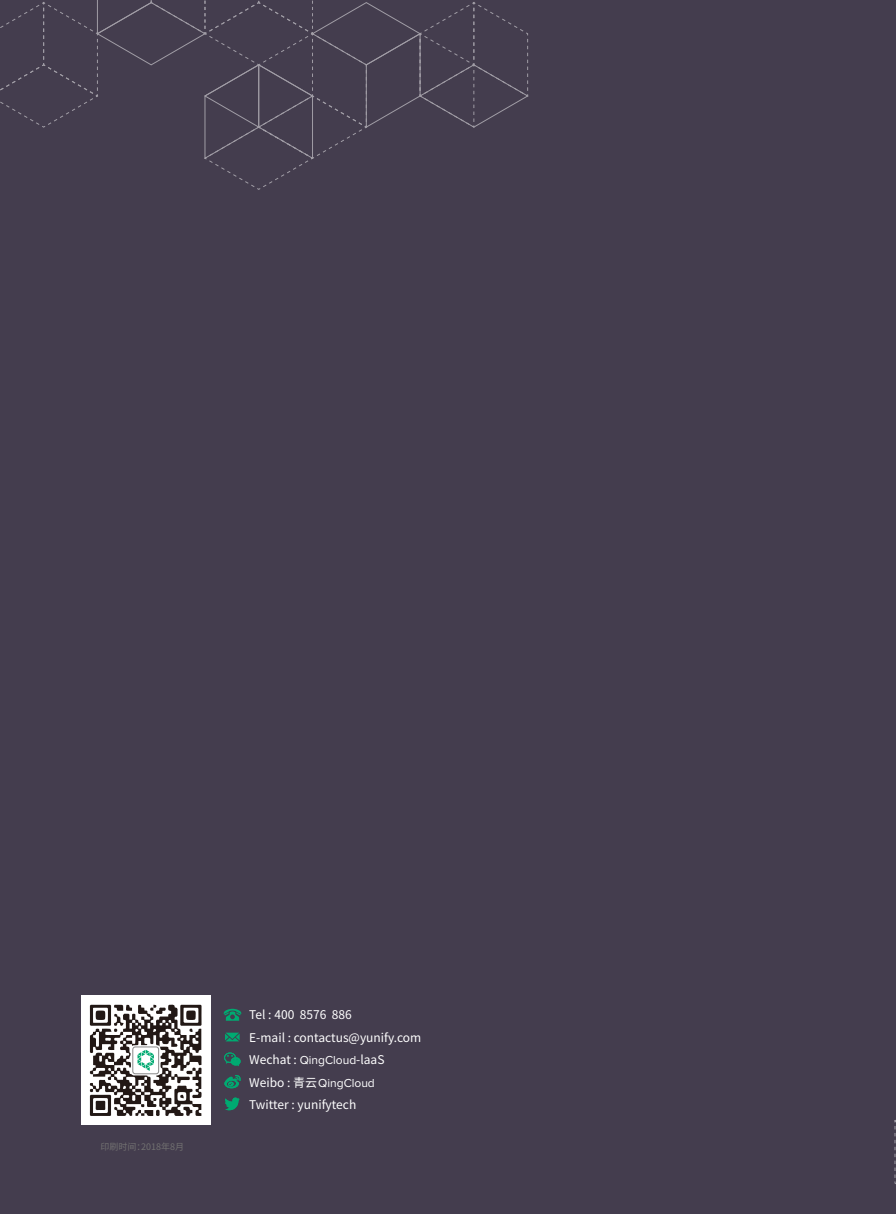
<style>
.page{position:relative;width:896px;height:1214px;background:#443d4e}
.page>*{position:absolute;margin:0;border:0;box-sizing:border-box;transform-origin:0 0}
.t1{font:12px/22.5px "Noto Sans Hans";color:#fff}
.t2{font:12px "Proxima Nova";color:#fff}
.t3{font:9px "Noto Sans Hans";color:#727171}
.s1{font-family:"Proxima Nova"}
.s2{font-family:"Noto Sans Hans"}
</style>
<div class="page">
<svg style="left:894px;top:1120px;width:2px;height:64px"></svg>
<svg style="left:223px;top:1008px;width:18px;height:12px"></svg>
<svg style="left:225px;top:1032px;width:15px;height:9px"></svg>
<svg style="left:224px;top:1052px;width:17px;height:14px"></svg>
<svg style="left:224px;top:1075px;width:17px;height:13px"></svg>
<svg style="left:225px;top:1097px;width:15px;height:13px"></svg>
<div style="left:81px;top:995px;width:129px;height:130px;background:#fff"></div>
<svg style="left:90px;top:1004px;width:112px;height:112px"></svg>
<svg style="left:0;top:0;width:528px;height:190px"></svg>
<p class="t3" style="left:101px;top:1141px;width:85px">印刷时间：2018年8月</p>
<p class="t3" style="left:170px;top:1141px;width:6px">3</p>
<p class="t1" style="left:249px;top:1003px;width:173px">Tel : 400 8576 886<br>E-mail : contactus@yunify.com<br>Wechat : <span class="s1">QingCloud</span>-laaS</p>
<p class="t2" style="left:249px;top:1077px;width:127px"><span class="s2">Weibo : 青云</span>QingCloud</p>
<p class="t1" style="left:249px;top:1093px;width:108px">Twitter : yunifytech</p>
</div>
